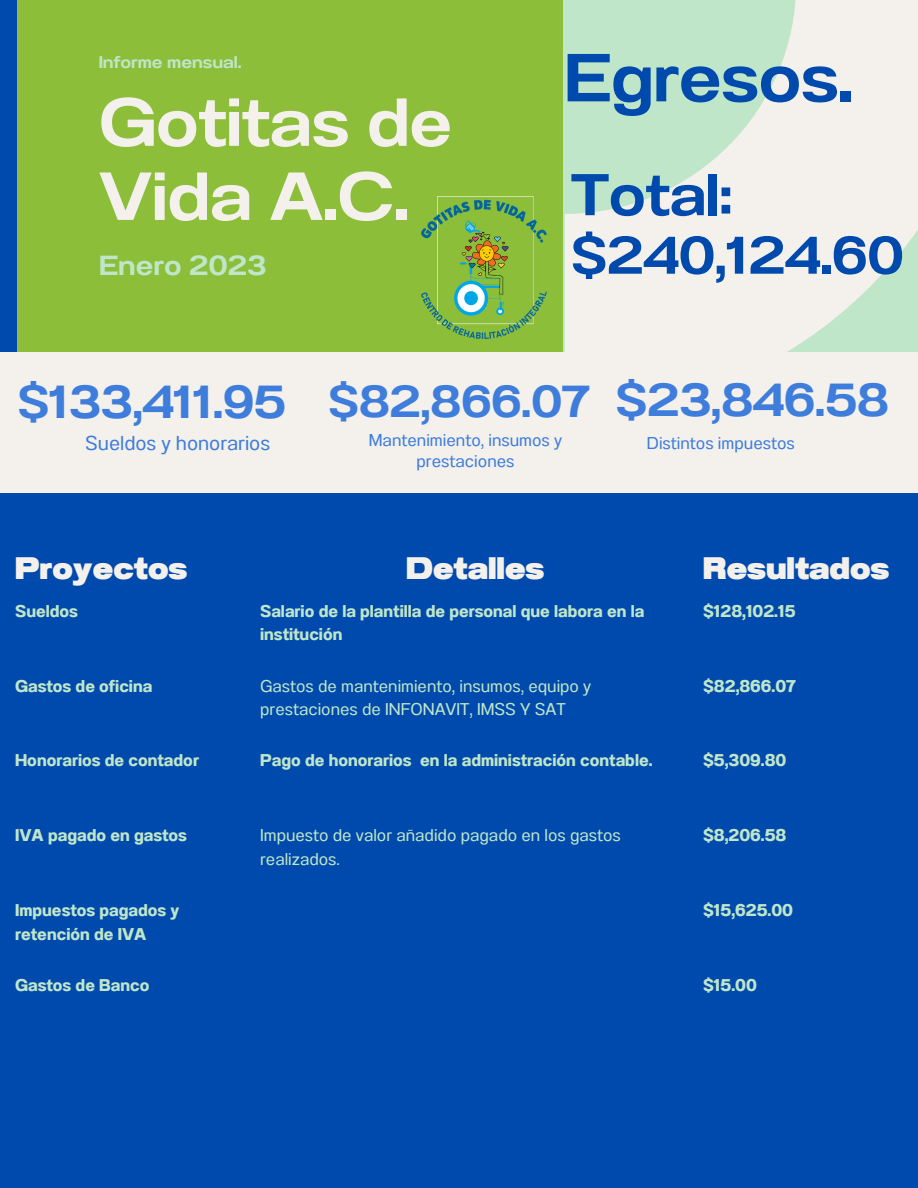
<style>
.page{position:relative;width:918px;height:1188px;background:#004aad}
.page>*{position:absolute;margin:0;border:0;box-sizing:border-box;transform-origin:0 0}
.t1{font:67.8px "Anantason Semi Bold Wd 125";letter-spacing:-.01em;color:#004aad}
.t2{font:67.65px/74.1px "Anantason Semi Bold Wd 125";letter-spacing:-.01em;color:#f4f1ec}
.t3{font:58.8px "Anantason Semi Bold Wd 125";letter-spacing:-.01em;color:#004aad}
.t4{font:52.8px "Anantason Semi Bold Wd 125";letter-spacing:-.01em;color:#004aad}
.t5{font:46.35px "Anantason Semi Bold Wd 125";letter-spacing:-.01em;color:#3e7ddb}
.t6{font:31.2px "Anantason Black Wd 125";color:#f4f1ec}
.t7{font:27.6px "Anantason Semi Bold Wd 125";color:#bfe6c9}
.t8{font:20.1px "Anantason";color:#3e7ddb}
.t9{font:17.1px/21.3px "Anantason";color:#3e7ddb;text-align:center}
.t10{font:700 16.95px/23.7px "Anantason";color:#bfe6c9}
.t11{font:16.95px/23.7px "Anantason";color:#bfe6c9}
.t12{font:16.95px "Anantason Semi Bold Wd 125";color:#bfe6c9}
.s1{font-size:44.85px}
</style>
<div class="page">
<div style="left:18px;top:0;width:545px;height:413px;background:#8dbe3a"></div>
<svg style="left:565px;top:0;width:353px;height:413px;background:#e0eddf"></svg>
<div style="left:0;top:352px;width:917px;height:140px;background:#f4f1ec"></div>
<img style="left:421px;top:196px;width:125px;height:143px">
<p class="t12" style="left:99px;top:53px;width:145px">Informe mensual.</p>
<h2 class="t2" style="left:99px;top:85px;width:355px">Gotitas de<br>Vida A.C.</h2>
<h3 class="t7" style="left:99px;top:249px;width:169px">Enero 2023</h3>
<h1 class="t1" style="left:564px;top:38px;width:291px">Egresos.</h1>
<h3 class="t3" style="left:571px;top:161px;width:163px">Total:</h3>
<h3 class="t4" style="left:571px;top:225px;width:334px">$240,124.60</h3>
<h3 class="t5" style="left:18px;top:375px;width:873px">$133,411.95 <span class="s1">$82,866.07</span> $23,846.58</h3>
<p class="t9" style="left:369px;top:429px;width:195px">Mantenimiento, insumos y prestaciones</p>
<p class="t8" style="left:85px;top:431px;width:186px">Sueldos y honorarios</p>
<p class="t9" style="left:647px;top:432px;width:150px">Distintos impuestos</p>
<h3 class="t6" style="left:15px;top:550px;width:174px">Proyectos</h3>
<h3 class="t6" style="left:406px;top:550px;width:140px">Detalles</h3>
<h3 class="t6" style="left:703px;top:550px;width:188px">Resultados</h3>
<p class="t10" style="left:15px;top:599px;width:64px">Sueldos</p>
<p class="t10" style="left:260px;top:599px;width:386px">Salario de la plantilla de personal que labora en la institución</p>
<p class="t10" style="left:703px;top:599px;width:94px">$128,102.15</p>
<p class="t10" style="left:15px;top:674px;width:139px">Gastos de oficina</p>
<p class="t11" style="left:260px;top:674px;width:333px">Gastos de mantenimiento, insumos, equipo y prestaciones de INFONAVIT, IMSS Y SAT</p>
<p class="t10" style="left:703px;top:674px;width:94px">$82,866.07</p>
<p class="t10" style="left:15px;top:749px;width:185px">Honorarios de contador</p>
<p class="t10" style="left:260px;top:749px;width:394px">Pago de honorarios en la administración contable.</p>
<p class="t10" style="left:703px;top:749px;width:85px">$5,309.80</p>
<p class="t10" style="left:15px;top:823px;width:173px">IVA pagado en gastos</p>
<p class="t11" style="left:260px;top:823px;width:362px">Impuesto de valor añadido pagado en los gastos realizados.</p>
<p class="t10" style="left:703px;top:823px;width:85px">$8,206.58</p>
<p class="t10" style="left:15px;top:898px;width:166px">Impuestos pagados y retención de IVA</p>
<p class="t10" style="left:703px;top:898px;width:91px">$15,625.00</p>
<p class="t10" style="left:15px;top:973px;width:136px">Gastos de Banco</p>
<p class="t10" style="left:703px;top:973px;width:55px">$15.00</p>
</div>
